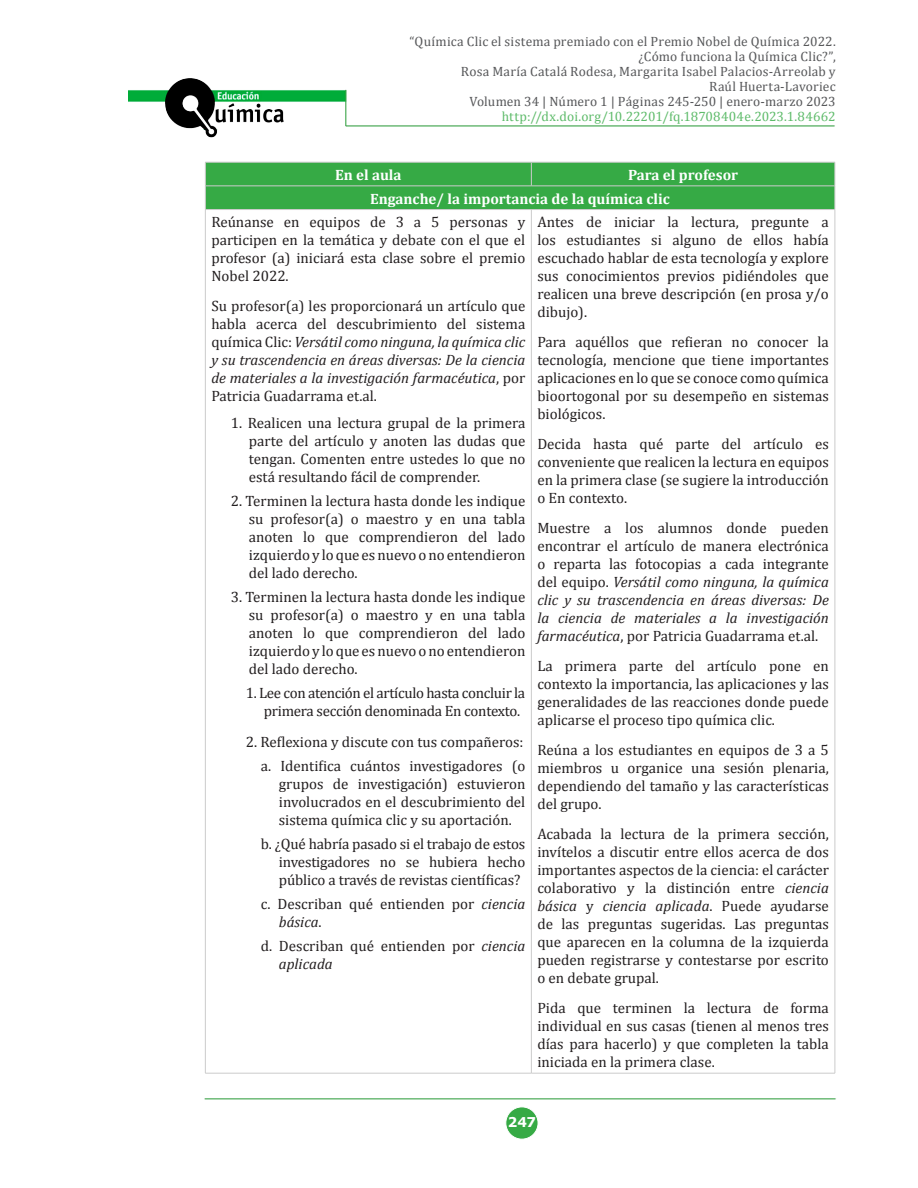
<style>
.page{position:relative;width:918px;height:1188px;background:#fff}
.page>*{position:absolute;margin:0;border:0;box-sizing:border-box;transform-origin:0 0}
.TabIzq{font:15px/18px "Cambria";color:#231f20;text-align:justify}
.TabLista{font:15px/18px "Cambria";color:#231f20;text-align:justify}
.TabListaSubsub{font:15px/18px "Cambria";color:#231f20;text-align:justify}
.TabListaSub{font:15px/18px "Cambria";letter-spacing:-.02em;color:#231f20}
.TabCabeza{font:700 15px "Cambria";color:#fff}
.TabListaSub-2{font:15px "Cambria";color:#231f20}
.t1{font:13.5px/15px "Cambria";letter-spacing:.015em;color:#57585a;text-align:right}
.t2{font:13.5px "Cambria";letter-spacing:.005em;color:#5ebb6a}
.t3{font:700 13.5px "Verdana";color:#fff}
.s1{font-style:italic}
</style>
<div class="page">
<img style="left:128px;top:78px;width:217px;height:59px">
<hr style="left:345px;top:125px;width:491px;height:2px;background:#85c38d">
<hr style="left:346px;top:126px;width:489px;height:1px;background:#36aa45">
<hr style="left:345px;top:89px;width:2px;height:38px;background:#231f20;opacity:.44">
<hr style="left:346px;top:90px;width:1px;height:36px;background:#36aa45">
<div style="left:506px;top:1107px;width:32px;height:32px;background:#36aa45;border-radius:50%"></div>
<div style="left:505px;top:1107px;width:33px;height:33px;border:1px solid #fff;border-radius:50%"></div>
<hr style="left:204px;top:1098px;width:632px;height:2px;background:#76be7f">
<hr style="left:205px;top:1099px;width:631px;height:1px;background:#36aa45">
<div style="left:205px;top:162px;width:631px;height:48px;background:#36aa45"></div>
<hr style="left:205px;top:209px;width:326px;height:1px;background:#cbcbcb">
<hr style="left:205px;top:210px;width:1px;height:863px;background:#cbcbcb">
<hr style="left:531px;top:209px;width:304px;height:1px;background:#cbcbcb">
<hr style="left:531px;top:210px;width:1px;height:863px;background:#cbcbcb">
<hr style="left:835px;top:210px;width:1px;height:863px;background:#cbcbcb">
<hr style="left:205px;top:1073px;width:326px;height:1px;background:#cbcbcb">
<hr style="left:531px;top:1073px;width:304px;height:1px;background:#cbcbcb">
<p class="t1" style="left:409px;top:34px;width:428px">“Química Clic el sistema premiado con el Premio Nobel de Química 2022. ¿Cómo funciona la Química Clic?”,<br>Rosa María Catalá Rodesa, Margarita Isabel Palacios-Arreolab y<br>Raúl Huerta-Lavoriec<br>Volumen 34 | Número 1 | Páginas 245-250 | enero-marzo 2023</p>
<p class="t2" style="left:502px;top:108px;width:336px">http://dx.doi.org/10.22201/fq.18708404e.2023.1.84662</p>
<p class="TabCabeza" style="left:335px;top:164px;width:68px">En el aula</p>
<p class="TabCabeza" style="left:628px;top:164px;width:112px">Para el profesor</p>
<p class="TabCabeza" style="left:370px;top:188px;width:301px">Enganche/ la importancia de la química clic</p>
<p class="TabIzq" style="left:211px;top:213px;width:316px">Reúnanse en equipos de 3 a 5 personas y participen en la temática y debate con el que el profesor (a) iniciará esta clase sobre el premio Nobel 2022.</p>
<p class="TabIzq" style="left:211px;top:297px;width:316px">Su profesor(a) les proporcionará un artículo que habla acerca del descubrimiento del sistema química Clic: <span class="s1">Versátil como ninguna, la química clic y su trascendencia en áreas diversas: De la ciencia de materiales a la investigación farmacéutica</span>, por Patricia Guadarrama et.al.</p>
<p class="TabLista" style="left:249px;top:414px;width:278px;text-indent:-18px">1. Realicen una lectura grupal de la primera parte del artículo y anoten las dudas que tengan. Comenten entre ustedes lo que no está resultando fácil de comprender.</p>
<p class="TabLista" style="left:249px;top:492px;width:278px;text-indent:-18px">2. Terminen la lectura hasta donde les indique su profesor(a) o maestro y en una tabla anoten lo que comprendieron del lado izquierdo y lo que es nuevo o no entendieron del lado derecho.</p>
<p class="TabLista" style="left:249px;top:588px;width:278px;text-indent:-18px">3. Terminen la lectura hasta donde les indique su profesor(a) o maestro y en una tabla anoten lo que comprendieron del lado izquierdo y lo que es nuevo o no entendieron del lado derecho.</p>
<p class="TabListaSub" style="left:264px;top:684px;width:263px;text-indent:-18px">1. Lee con atención el artículo hasta concluir la primera sección denominada En contexto.</p>
<p class="TabListaSub-2" style="left:246px;top:733px;width:279px">2. Reflexiona y discute con tus compañeros:</p>
<p class="TabListaSubsub" style="left:279px;top:757px;width:248px;text-indent:-18px">a. Identifica cuántos investigadores (o grupos de investigación) estuvieron involucrados en el descubrimiento del sistema química clic y su aportación.</p>
<p class="TabListaSubsub" style="left:279px;top:835px;width:248px;text-indent:-18px">b. ¿Qué habría pasado si el trabajo de estos investigadores no se hubiera hecho público a través de revistas científicas?</p>
<p class="TabListaSubsub" style="left:279px;top:895px;width:248px;text-indent:-18px">c. Describan qué entienden por <span class="s1">ciencia básica</span>.</p>
<p class="TabListaSubsub" style="left:279px;top:937px;width:248px;text-indent:-18px">d. Describan qué entienden por <span class="s1">ciencia aplicada</span></p>
<p class="TabIzq" style="left:537px;top:213px;width:293px">Antes de iniciar la lectura, pregunte a los estudiantes si alguno de ellos había escuchado hablar de esta tecnología y explore sus conocimientos previos pidiéndoles que realicen una breve descripción (en prosa y/o dibujo).</p>
<p class="TabIzq" style="left:537px;top:333px;width:293px">Para aquéllos que refieran no conocer la tecnología, mencione que tiene importantes aplicaciones en lo que se conoce como química bioortogonal por su desempeño en sistemas biológicos.</p>
<p class="TabIzq" style="left:537px;top:435px;width:293px">Decida hasta qué parte del artículo es conveniente que realicen la lectura en equipos en la primera clase (se sugiere la introducción o En contexto.</p>
<p class="TabIzq" style="left:537px;top:519px;width:293px">Muestre a los alumnos donde pueden encontrar el artículo de manera electrónica o reparta las fotocopias a cada integrante del equipo. <span class="s1">Versátil como ninguna, la química clic y su trascendencia en áreas diversas: De la ciencia de materiales a la investigación farmacéutica</span>, por Patricia Guadarrama et.al.</p>
<p class="TabIzq" style="left:537px;top:657px;width:293px">La primera parte del artículo pone en contexto la importancia, las aplicaciones y las generalidades de las reacciones donde puede aplicarse el proceso tipo química clic.</p>
<p class="TabIzq" style="left:537px;top:741px;width:293px">Reúna a los estudiantes en equipos de 3 a 5 miembros u organice una sesión plenaria, dependiendo del tamaño y las características del grupo.</p>
<p class="TabIzq" style="left:537px;top:825px;width:293px">Acabada la lectura de la primera sección, invítelos a discutir entre ellos acerca de dos importantes aspectos de la ciencia: el carácter colaborativo y la distinción entre <span class="s1">ciencia básica</span> y <span class="s1">ciencia aplicada</span>. Puede ayudarse de las preguntas sugeridas. Las preguntas que aparecen en la columna de la izquierda pueden registrarse y contestarse por escrito o en debate grupal.</p>
<p class="TabIzq" style="left:537px;top:999px;width:293px">Pida que terminen la lectura de forma individual en sus casas (tienen al menos tres días para hacerlo) y que completen la tabla iniciada en la primera clase.</p>
<p class="t3" style="left:508px;top:1113px;width:30px">247</p>
</div>
